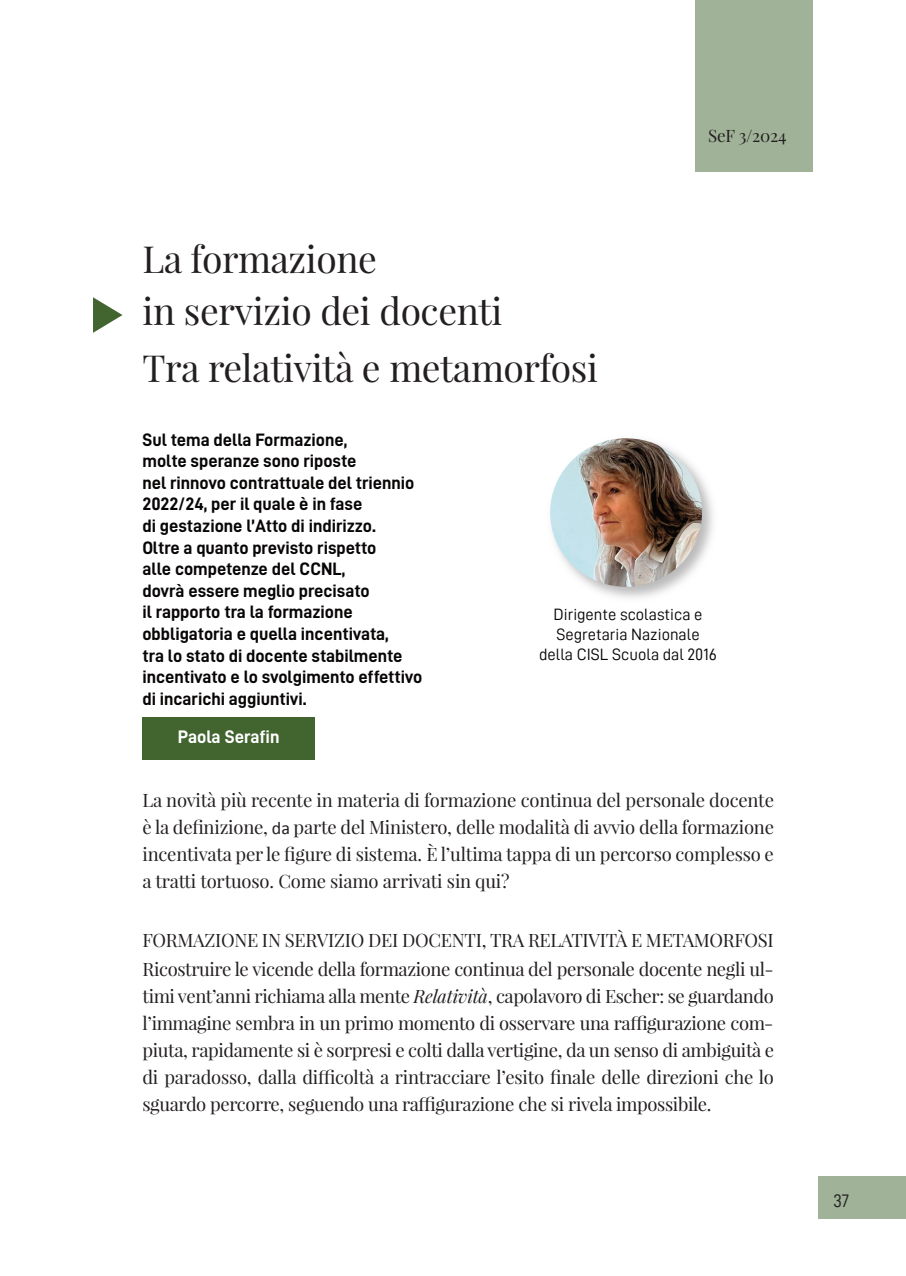
<style>
.page{position:relative;width:906px;height:1276px;background:#fff}
.page>*{position:absolute;margin:0;border:0;box-sizing:border-box;transform-origin:0 0}
.t1{font:36.3px "Playfair Display";letter-spacing:-.01em;color:#231f20}
.t2{font:18.15px "D DIN Bold";color:#fff}
.t3{font:18.15px "D DIN";color:#231f20}
.t4{font:18px/27px "Playfair Display";letter-spacing:-.02em;color:#231f20;text-align:justify}
.t5{font:18px/21.6px "D DIN Bold";color:#080505}
.t6{font:16.65px "Playfair Display";letter-spacing:-.01em;color:#231f20}
.t7{font:16.5px "D DIN";color:#080505}
.s1{font-family:"Calibri"}
.s2{font-style:italic}
</style>
<div class="page">
<div style="left:818px;top:1177px;width:88px;height:42px;background:#a0b297"></div>
<img style="left:550px;top:438px;width:163px;height:160px">
<img style="left:550px;top:438px;width:152px;height:149px;border-radius:50%">
<svg style="left:93px;top:297px;width:29px;height:36px"></svg>
<div style="left:142px;top:717px;width:173px;height:42px;background:#426530"></div>
<div style="left:696px;top:0;width:117px;height:172px;background:#a0b297"></div>
<p class="t1" style="left:142px;top:243px;width:236px">La formazione</p>
<p class="t1" style="left:142px;top:296px;width:361px">in servizio dei docenti</p>
<p class="t1" style="left:142px;top:353px;width:457px">Tra relatività e metamorfosi</p>
<p class="t6" style="left:708px;top:129px;width:80px">SeF 3/2024</p>
<p class="t5" style="left:142px;top:430px;width:206px">Sul tema della Formazione,</p>
<p class="t5" style="left:142px;top:452px;width:216px">molte speranze sono riposte</p>
<p class="t5" style="left:142px;top:473px;width:273px">nel rinnovo contrattuale del triennio<br>2022/24, per il quale è in fase</p>
<p class="t5" style="left:142px;top:516px;width:235px">di gestazione l’Atto di indirizzo.</p>
<p class="t5" style="left:142px;top:538px;width:235px">Oltre a quanto previsto rispetto</p>
<p class="t5" style="left:142px;top:560px;width:204px">alle competenze del CCNL,</p>
<p class="t5" style="left:142px;top:581px;width:229px">dovrà essere meglio precisato</p>
<p class="t5" style="left:142px;top:603px;width:212px">il rapporto tra la formazione</p>
<p class="t5" style="left:142px;top:624px;width:248px">obbligatoria e quella incentivata,</p>
<p class="t5" style="left:142px;top:646px;width:261px">tra lo stato di docente stabilmente</p>
<p class="t5" style="left:142px;top:668px;width:281px">incentivato e lo svolgimento effettivo di incarichi aggiuntivi.</p>
<p class="t2" style="left:178px;top:730px;width:103px">Paola Serafin</p>
<p class="t7" style="left:553px;top:606px;width:150px">Dirigente scolastica e</p>
<p class="t7" style="left:556px;top:626px;width:145px">Segretaria Nazionale</p>
<p class="t7" style="left:539px;top:646px;width:179px">della CISL Scuola dal 2016</p>
<p class="t4" style="left:142px;top:788px;width:633px">La novità più recente in materia di formazione continua del personale docente è la definizione, <span class="s1">da</span> parte del Ministero, delle modalità di avvio della formazione incentivata per le figure di sistema. È l’ultima tappa di un percorso complesso e a tratti tortuoso. Come siamo arrivati sin qui?</p>
<p class="t4" style="left:142px;top:928px;width:633px">FORMAZIONE IN SERVIZIO DEI DOCENTI, TRA RELATIVITÀ E METAMORFOSI</p>
<p class="t4" style="left:142px;top:957px;width:633px">Ricostruire le vicende della formazione continua del personale docente negli ul&shy;timi vent’anni richiama alla mente <span class="s2">Relatività</span>, capolavoro di Escher: se guardando l’immagine sembra in un primo momento di osservare una raffigurazione com&shy;piuta, rapidamente si è sorpresi e colti dalla vertigine, da un senso di ambiguità e di paradosso, dalla difficoltà a rintracciare l’esito finale delle direzioni che lo sguardo percorre, seguendo una raffigurazione che si rivela impossibile.</p>
<p class="t3" style="left:833px;top:1192px;width:18px">37</p>
</div>
